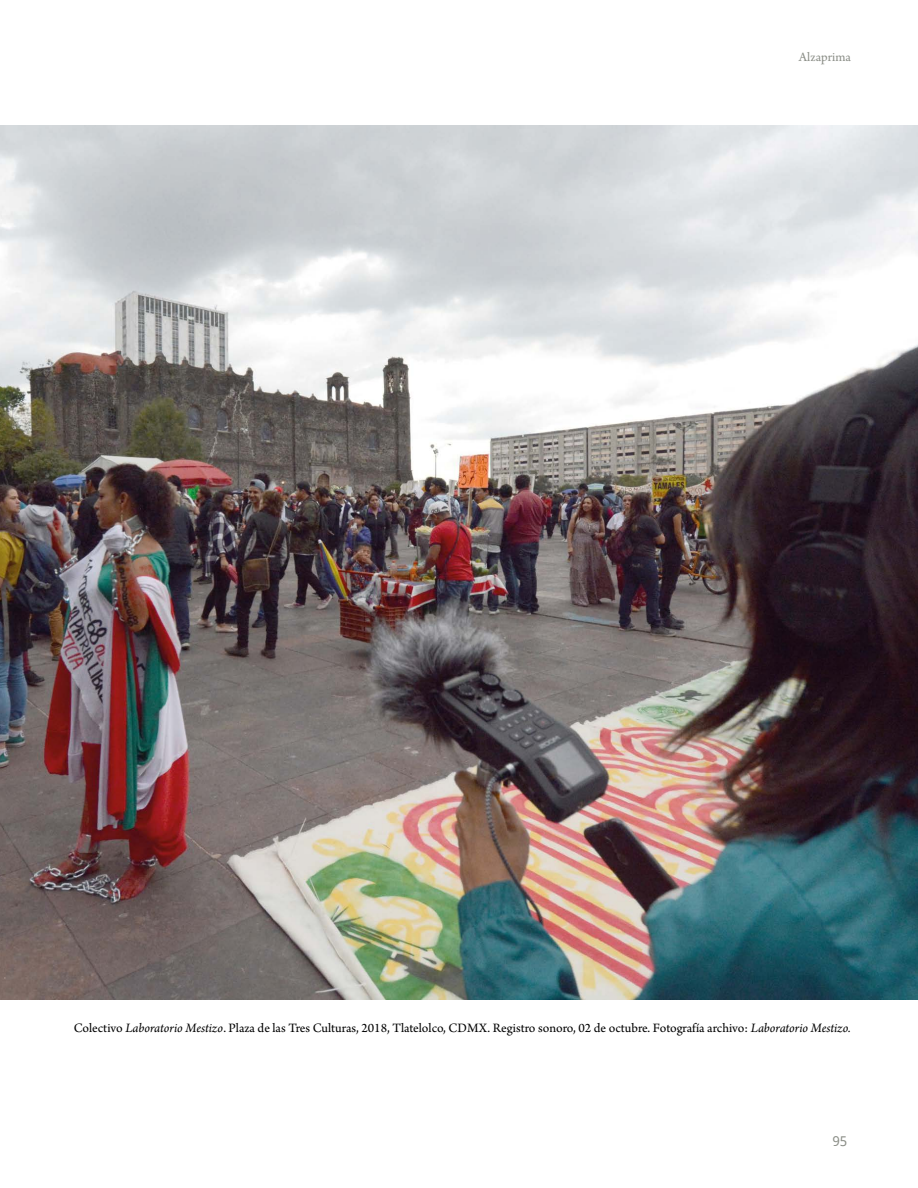
<style>
.page{position:relative;width:918px;height:1188px;background:#fff}
.page>*{position:absolute;margin:0;border:0;box-sizing:border-box;transform-origin:0 0}
.t1{font:13.5px "Arno Pro";color:#000}
.t2{font:13.5px "Arno Pro";color:#8b8e87}
.t3{font:13.5px "Droid Sans";color:#8b8e87}
.s1{font-style:italic}
</style>
<div class="page">
<img style="left:0;top:126px;width:918px;height:874px">
<p class="t2" style="left:799px;top:49px;width:54px">Alzaprima</p>
<p class="t1" style="left:74px;top:1020px;width:779px">Colectivo <span class="s1">Laboratorio Mestizo</span>. Plaza de las Tres Culturas, 2018, Tlatelolco, CDMX. Registro sonoro, 02 de octubre. Fotografía archivo: <span class="s1">Laboratorio Mestizo.</span></p>
<p class="t3" style="left:833px;top:1134px;width:16px">95</p>
</div>
